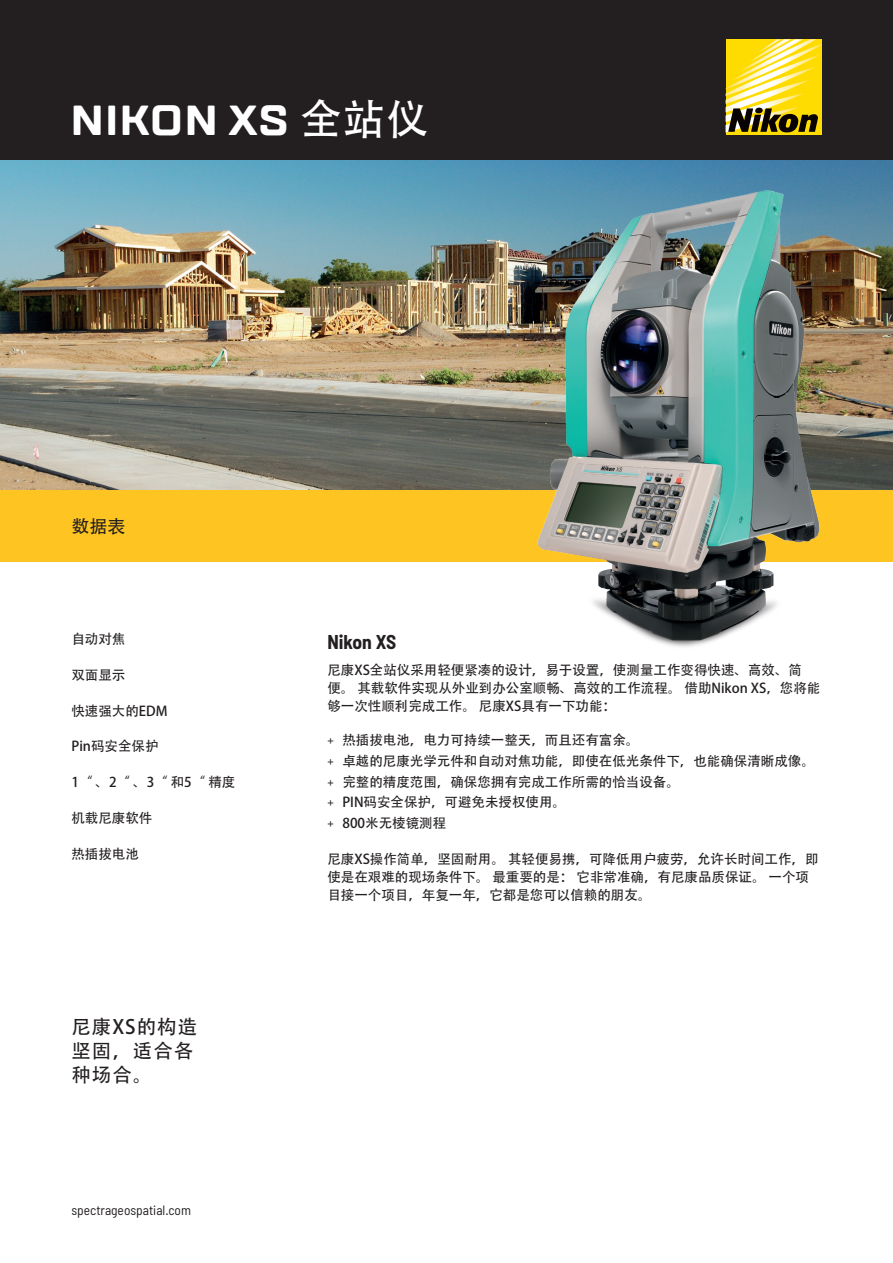
<style>
.page{position:relative;width:893px;height:1263px;background:#fff}
.page>*{position:absolute;margin:0;border:0;box-sizing:border-box;transform-origin:0 0}
.t1{font:700 42px "TT Lakes";letter-spacing:.025em;color:#fff}
.t2{font:19.5px/24px "Adobe Heiti Std";letter-spacing:.05em;color:#231f20}
.t3{font:700 semi-condensed 19.5px "Barlow";color:#231f20}
.t4{font:18px "Adobe Heiti Std";color:#231f20}
.t5{font:13.5px/17.9px "Adobe Heiti Std";color:#231f20}
.t6{font:semi-condensed 13.5px "Barlow";color:#231f20}
.s1{font-family:"Adobe Heiti Std";font-weight:400}
.s2{font-family:"Barlow";font-stretch:semi-condensed}
</style>
<div class="page">
<div style="left:0;top:0;width:893px;height:554px;background:#231f20"></div>
<div style="left:0;top:490px;width:893px;height:71px;background:#fec422"></div>
<img style="left:0;top:161px;width:483px;height:328px">
<img style="left:483px;top:160px;width:410px;height:487px">
<div style="left:726px;top:39px;width:95px;height:96px;background:#ffdc01"></div>
<svg style="left:726px;top:39px;width:95px;height:94px"></svg>
<h1 class="t1" style="left:70px;top:94px;width:359px">NIKON XS <span class="s1">全站仪</span></h1>
<h3 class="t4" style="left:71px;top:515px;width:55px">数据表</h3>
<p class="t5" style="left:71px;top:631px;width:55px">自动对焦</p>
<p class="t5" style="left:71px;top:666px;width:55px">双面显示</p>
<p class="t5" style="left:71px;top:702px;width:98px">快速强大的EDM</p>
<p class="t5" style="left:71px;top:738px;width:89px">Pin码安全保护</p>
<p class="t5" style="left:71px;top:773px;width:165px">1“ 、2“ 、3“ 和5“ 精度</p>
<p class="t5" style="left:71px;top:809px;width:82px">机载尼康软件</p>
<p class="t5" style="left:71px;top:845px;width:69px">热插拔电池</p>
<h2 class="t2" style="left:71px;top:1015px;width:127px">尼康XS的构造坚固，适合各种场合。</h2>
<p class="t6" style="left:71px;top:1202px;width:121px">spectrageospatial.com</p>
<h2 class="t3" style="left:327px;top:629px;width:70px">Nikon XS</h2>
<p class="t5" style="left:327px;top:661px;width:494px">尼康XS全站仪采用轻便紧凑的设计，易于设置，使测量工作变得快速、高效、简<br>便。 其载软件实现从外业到办公室顺畅、高效的工作流程。 借助Nikon XS，您将能够一次性顺利完成工作。 尼康XS具有一下功能：</p>
<p class="t5" style="left:327px;top:730px;width:489px;line-height:20.7px"><span class="s2">+</span> 热插拔电池，电力可持续一整天，而且还有富余。<br><span class="s2">+</span> 卓越的尼康光学元件和自动对焦功能，即使在低光条件下，也能确保清晰成像。<span class="s2">+</span> 完整的精度范围，确保您拥有完成工作所需的恰当设备。<br><span class="s2">+</span> PIN码安全保护，可避免未授权使用。<br><span class="s2">+</span> 800米无棱镜测程</p>
<p class="t5" style="left:327px;top:850px;width:493px">尼康XS操作简单，坚固耐用。 其轻便易携，可降低用户疲劳，允许长时间工作，即使是在艰难的现场条件下。 最重要的是： 它非常准确，有尼康品质保证。 一个项目接一个项目，年复一年，它都是您可以信赖的朋友。</p>
</div>
